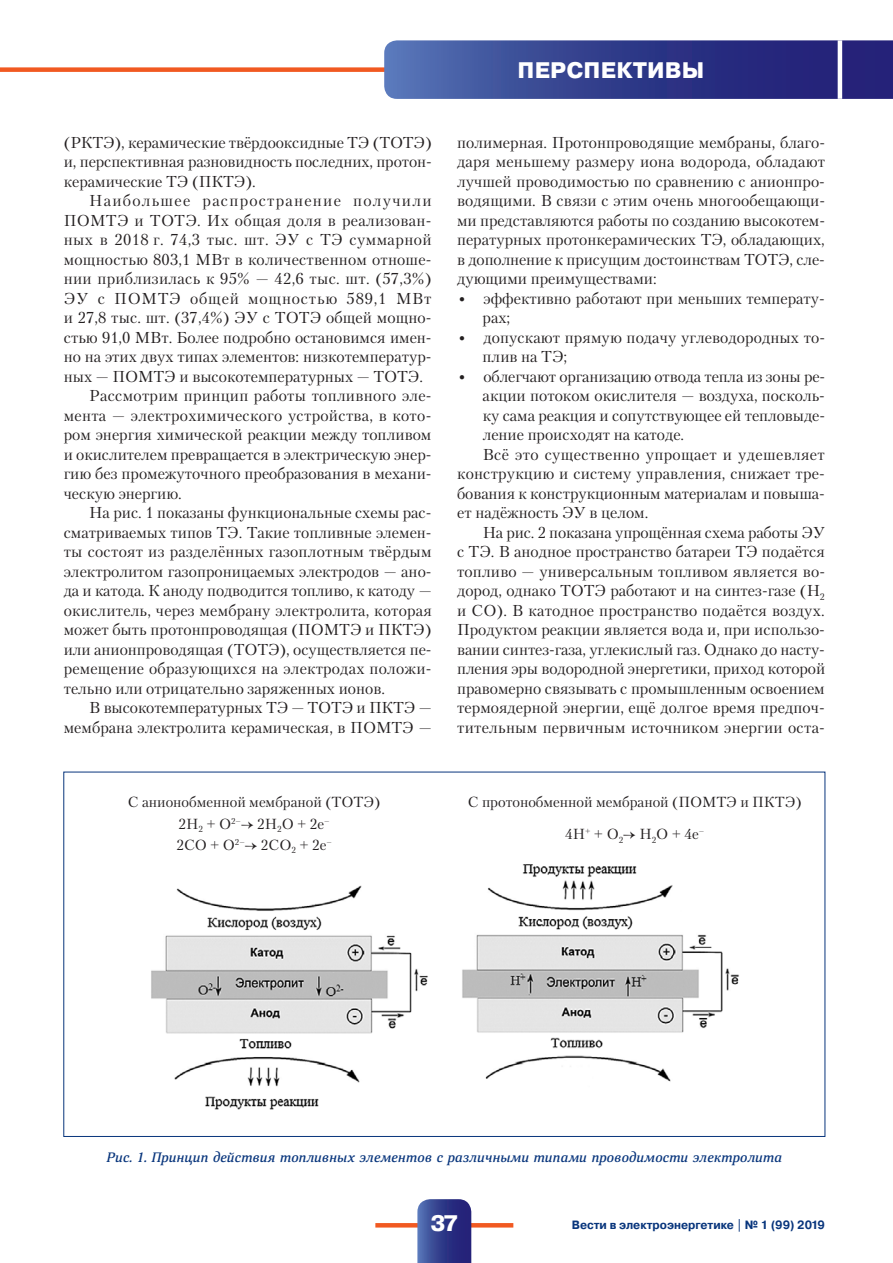
<style>
.page{position:relative;width:893px;height:1263px;background:#fff}
.page>*{position:absolute;margin:0;border:0;box-sizing:border-box;transform-origin:0 0}
.t1{font:800 22.5px "Pragmatica";letter-spacing:.01em;color:#fff}
.t2{font:15.75px/19.5px "Petersburg C";color:#231f20;text-align:justify}
.t3{font:15.75px "Petersburg C";letter-spacing:.02em;color:#231f20}
.t4{font:15.75px "Petersburg C";letter-spacing:.025em;color:#231f20}
.t5{font:15.75px "Petersburg C";letter-spacing:.08em;color:#231f20}
.t6{font:15.75px "Petersburg C";letter-spacing:.05em;color:#231f20}
.t7{font:14.55px "Petersburg C";color:#231f20}
.t8{font:italic 500 13.5px "Deca Serif New";letter-spacing:.005em;color:#08357c}
.t9{font:700 12px "Pragmatica";color:#08357c;scale:.95 1}
.s1{font-size:16.5px}
.s2{font-family:"Minion Pro";font-style:italic}
</style>
<div class="page">
<div style="left:0;top:67px;width:432px;height:5px;background:#f15921"></div>
<svg style="left:384px;top:40px;width:509px;height:59px;background:#36418e"></svg>
<hr style="left:838px;top:40px;width:4px;height:59px;background:#fff">
<svg style="left:375px;top:1223px;width:138px;height:4px"></svg>
<svg style="left:417px;top:1199px;width:54px;height:64px;background:#394390"></svg>
<img style="left:151px;top:864px;width:588px;height:246px">
<p class="t2" style="left:64px;top:132px;width:370px">(РКТЭ), керамические твёрдооксидные ТЭ (ТОТЭ) и, перспективная разновидность последних, протон&shy;керамические ТЭ (ПКТЭ).</p>
<p class="t5" style="left:89px;top:191px;width:344px">Наибольшее распространение получили</p>
<p class="t3" style="left:64px;top:211px;width:369px">ПОМТЭ и ТОТЭ. Их общая доля в реализован-</p>
<p class="t4" style="left:64px;top:230px;width:369px">ных в 2018 г. 74,3 тыс. шт. ЭУ с ТЭ суммарной</p>
<p class="t2" style="left:64px;top:249px;width:369px">мощностью 803,1 МВт в количественном отноше-</p>
<p class="t3" style="left:64px;top:269px;width:369px">нии приблизилась к 95% — 42,6 тыс. шт. (57,3%)</p>
<p class="t6" style="left:64px;top:289px;width:369px">ЭУ с ПОМТЭ общей мощностью 589,1 МВт</p>
<p class="t2" style="left:64px;top:308px;width:369px">и 27,8 тыс. шт. (37,4%) ЭУ с ТОТЭ общей мощно-</p>
<p class="t2" style="left:64px;top:327px;width:369px">стью 91,0 МВт. Более подробно остановимся имен-</p>
<p class="t2" style="left:64px;top:347px;width:369px">но на этих двух типах элементов: низкотемператур-</p>
<p class="t2" style="left:64px;top:366px;width:361px">ных — ПОМТЭ и высокотемпературных — ТОТЭ.</p>
<p class="t2" style="left:89px;top:386px;width:344px">Рассмотрим принцип работы топливного эле-</p>
<p class="t3" style="left:64px;top:406px;width:369px">мента — электрохимического устройства, в кото-</p>
<p class="t2" style="left:64px;top:425px;width:369px">ром энергия химической реакции между топливом</p>
<p class="t2" style="left:64px;top:444px;width:369px">и окислителем превращается в электрическую энер-</p>
<p class="t2" style="left:64px;top:464px;width:369px">гию без промежуточного преобразования в механи-</p>
<p class="t2" style="left:64px;top:483px;width:120px">ческую энергию.</p>
<p class="t2" style="left:89px;top:503px;width:344px">На рис. 1 показаны функциональные схемы рас-</p>
<p class="t2" style="left:64px;top:522px;width:369px">сматриваемых типов ТЭ. Такие топливные элемен-</p>
<p class="t2" style="left:64px;top:542px;width:369px">ты состоят из разделённых газоплотным твёрдым</p>
<p class="t2" style="left:64px;top:561px;width:369px">электролитом газопроницаемых электродов — ано-</p>
<p class="t2" style="left:64px;top:581px;width:369px">да и катода. К аноду подводится топливо, к катоду —</p>
<p class="t2" style="left:64px;top:600px;width:370px">окислитель, через мембрану электролита, которая</p>
<p class="t2" style="left:64px;top:620px;width:369px">может быть протонпроводящая (ПОМТЭ и ПКТЭ)</p>
<p class="t2" style="left:64px;top:639px;width:369px">или анионпроводящая (ТОТЭ), осуществляется пе-</p>
<p class="t2" style="left:64px;top:659px;width:369px">ремещение образующихся на электродах положи-</p>
<p class="t2" style="left:64px;top:678px;width:323px">тельно или отрицательно заряженных ионов.</p>
<p class="t2" style="left:89px;top:698px;width:344px">В высокотемпературных ТЭ — ТОТЭ и ПКТЭ —</p>
<p class="t2" style="left:64px;top:717px;width:369px">мембрана электролита керамическая, в ПОМТЭ —</p>
<h1 class="t1" style="left:518px;top:55px;width:188px">Перспективы</h1>
<p class="t2" style="left:457px;top:132px;width:370px">полимерная. Протонпроводящие мембраны, благо&shy;даря меньшему размеру иона водорода, обладают лучшей проводимостью по сравнению с анионпро&shy;водящими. В связи с этим очень многообещающи&shy;ми представляются работы по созданию высокотем&shy;пературных протонкерамических ТЭ, обладающих, в дополнение к присущим достоинствам ТОТЭ, сле&shy;дующими преимуществами:</p>
<p class="t2" style="left:483px;top:288px;width:344px;text-indent:-26px"><span class="s1">•</span> эффективно работают при меньших температу&shy;рах;</p>
<p class="t2" style="left:483px;top:327px;width:344px;text-indent:-26px"><span class="s1">•</span> допускают прямую подачу углеводородных то&shy;плив на ТЭ;</p>
<p class="t2" style="left:457px;top:366px;width:369px"><span class="s1">•</span> облегчают организацию отвода тепла из зоны ре-</p>
<p class="t2" style="left:483px;top:386px;width:344px">акции потоком окислителя — воздуха, посколь-</p>
<p class="t2" style="left:483px;top:405px;width:344px">ку сама реакция и сопутствующее ей тепловыде-</p>
<p class="t2" style="left:483px;top:425px;width:203px">ление происходят на катоде.</p>
<p class="t3" style="left:483px;top:445px;width:344px">Всё это существенно упрощает и удешевляет</p>
<p class="t2" style="left:457px;top:464px;width:369px">конструкцию и систему управления, снижает тре-</p>
<p class="t2" style="left:457px;top:483px;width:369px">бования к конструкционным материалам и повыша-</p>
<p class="t2" style="left:457px;top:503px;width:193px">ет надёжность ЭУ в целом.</p>
<p class="t2" style="left:483px;top:522px;width:344px">На рис. 2 показана упрощённая схема работы ЭУ</p>
<p class="t2" style="left:457px;top:542px;width:369px">с ТЭ. В анодное пространство батареи ТЭ подаётся</p>
<p class="t2" style="left:457px;top:561px;width:369px">топливо — универсальным топливом является во-</p>
<p class="t2" style="left:457px;top:581px;width:369px">дород, однако ТОТЭ работают и на синтез-газе (Н<sub>2</sub></p>
<p class="t2" style="left:457px;top:600px;width:369px">и СО). В катодное пространство подаётся воздух.</p>
<p class="t2" style="left:457px;top:620px;width:369px">Продуктом реакции является вода и, при использо-</p>
<p class="t2" style="left:457px;top:639px;width:369px">вании синтез-газа, углекислый газ. Однако до насту-</p>
<p class="t2" style="left:457px;top:659px;width:370px">пления эры водородной энергетики, приход которой</p>
<p class="t2" style="left:457px;top:678px;width:369px">правомерно связывать с промышленным освоением</p>
<p class="t2" style="left:457px;top:698px;width:369px">термоядерной энергии, ещё долгое время предпоч-</p>
<p class="t2" style="left:457px;top:717px;width:369px">тительным первичным источником энергии оста-</p>
<p class="t7" style="left:128px;top:793px;width:254px">С анионобменной мембраной (ТОТЭ)</p>
<p class="t7" style="left:468px;top:793px;width:335px">С протонобменной мембраной (ПОМТЭ и ПКТЭ)</p>
<p class="t7" style="left:179px;top:815px;width:153px">2H<sub>2</sub> + O<sup>2–</sup><span class="s2">→</span> 2H<sub>2</sub>О + 2е<sup>–</sup></p>
<p class="t7" style="left:565px;top:825px;width:140px">4H<sup>+</sup> + O<sub>2</sub><span class="s2">→</span> H<sub>2</sub>О + 4е<sup>–</sup></p>
<p class="t7" style="left:176px;top:836px;width:157px">2СО + O<sup>2–</sup><span class="s2">→</span> 2СО<sub>2</sub> + 2е<sup>–</sup></p>
<p class="t8" style="left:107px;top:1149px;width:677px">Рис. 1. Принцип действия топливных элементов с различными типами проводимости электролита</p>
<h1 class="t1" style="left:430px;top:1209px;width:30px">37</h1>
<p class="t9" style="left:572px;top:1217px;width:268px">Вести в электроэнергетике | № 1 (99) 2019</p>
</div>
